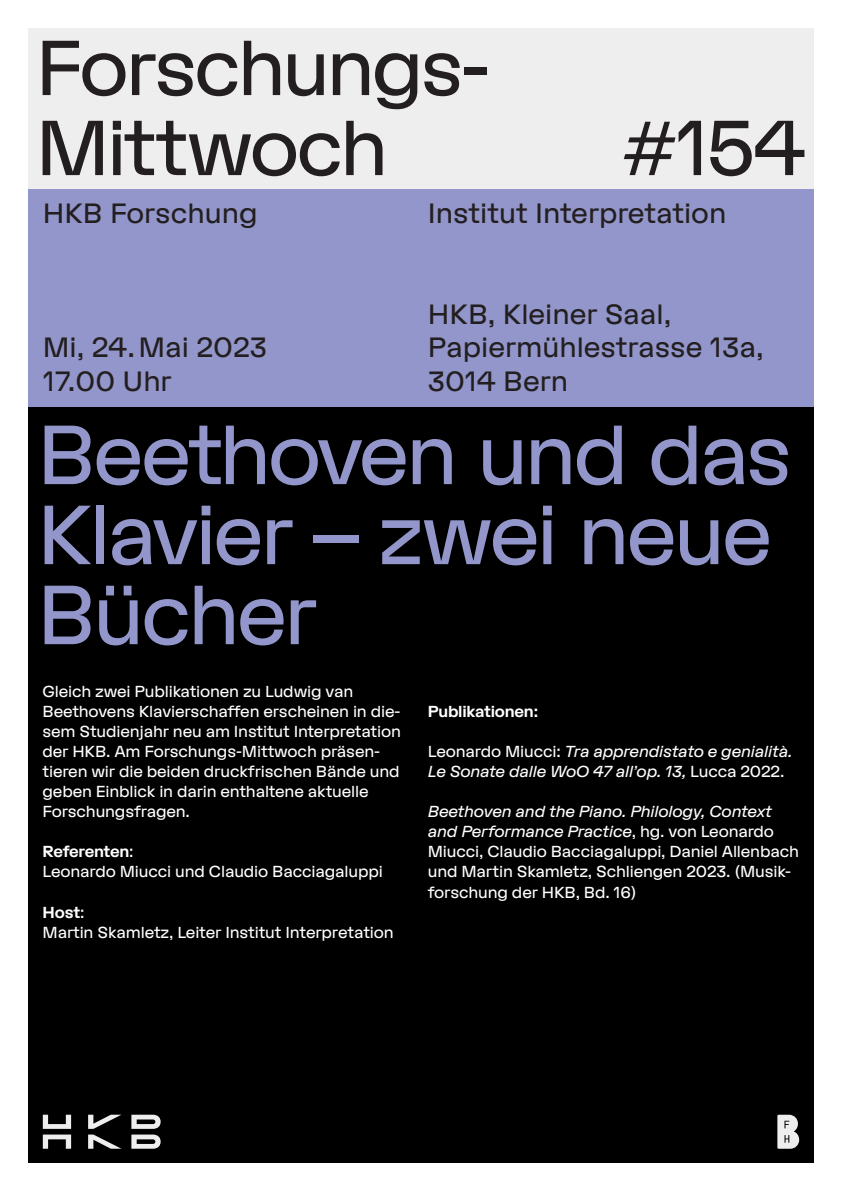
<style>
.page{position:relative;width:842px;height:1191px;background:#fff}
.page>*{position:absolute;margin:0;border:0;box-sizing:border-box;transform-origin:0 0}
.t1{font:84px/80px "HKB Grotesk";letter-spacing:-.04em;color:#9396ca}
.Titel{font:78px "HKB Grotesk";letter-spacing:-.04em;color:#231f20}
.Information{font:28px "HKB Grotesk";color:#231f20}
.Zusatzinformation{font:16px/20px "HKB Grotesk";letter-spacing:-.01em;color:#fff}
.Zusatzinformation-2{font:italic 16px/20px "HKB Grotesk";letter-spacing:-.01em;color:#fff}
.Zusatzinformation-3{font:700 16px "HKB Grotesk";letter-spacing:-.01em;color:#fff}
.s1{font-weight:400}
.s2{font-style:normal}
.s3{font-style:italic}
</style>
<div class="page">
<div style="left:28px;top:189px;width:786px;height:218px;background:#9396ca"></div>
<div style="left:28px;top:28px;width:786px;height:161px;background:#eeeeef"></div>
<div style="left:28px;top:407px;width:786px;height:755px;background:#000"></div>
<svg style="left:43px;top:1114px;width:28px;height:14px"></svg>
<svg style="left:131px;top:1114px;width:30px;height:14px"></svg>
<svg style="left:43px;top:1134px;width:28px;height:14px"></svg>
<svg style="left:88px;top:1134px;width:32px;height:14px"></svg>
<svg style="left:131px;top:1134px;width:30px;height:14px"></svg>
<svg style="left:88px;top:1114px;width:33px;height:14px"></svg>
<svg style="left:777px;top:1114px;width:22px;height:34px"></svg>
<p class="Titel" style="left:35px;top:21px;width:456px">Forschungs-</p>
<p class="Titel" style="left:35px;top:101px;width:354px">Mittwoch</p>
<p class="Titel" style="left:623px;top:101px;width:185px">#154</p>
<p class="Information" style="left:43px;top:196px;width:216px">HKB Forschung</p>
<p class="Information" style="left:428px;top:196px;width:300px">Institut Interpretation</p>
<p class="Information" style="left:428px;top:297px;width:245px">HKB, Kleiner Saal,</p>
<p class="Information" style="left:43px;top:331px;width:226px">Mi, 24. Mai 2023</p>
<p class="Information" style="left:428px;top:331px;width:337px">Papiermühlestrasse 13a,</p>
<p class="Information" style="left:43px;top:364px;width:130px">17.00 Uhr</p>
<p class="Information" style="left:428px;top:364px;width:142px">3014 Bern</p>
<p class="t1" style="left:37px;top:412px;width:757px">Beethoven und das<br>Klavier – zwei neue<br>Bücher</p>
<p class="Zusatzinformation" style="left:43px;top:681px;width:312px">Gleich zwei Publikationen zu Ludwig van</p>
<p class="Zusatzinformation" style="left:43px;top:701px;width:360px">Beethovens Klavierschaffen erscheinen in die&shy;sem Studienjahr neu am Institut Interpretation der HKB. Am Forschungs-Mittwoch präsen&shy;tieren wir die beiden druckfrischen Bände und geben Einblick in darin enthaltene aktuelle Forschungsfragen.</p>
<p class="Zusatzinformation-3" style="left:43px;top:842px;width:93px">Referenten<span class="s1">:</span></p>
<p class="Zusatzinformation" style="left:43px;top:861px;width:342px">Leonardo Miucci und Claudio Bacciagaluppi</p>
<p class="Zusatzinformation-3" style="left:43px;top:902px;width:43px">Host<span class="s1">:</span></p>
<p class="Zusatzinformation" style="left:43px;top:921px;width:353px">Martin Skamletz, Leiter Institut Interpretation</p>
<p class="Zusatzinformation-3" style="left:428px;top:702px;width:112px">Publikationen:</p>
<p class="Zusatzinformation-2" style="left:428px;top:741px;width:366px"><span class="s2">Leonardo Miucci:</span> Tra apprendistato e genialità.<br>Le Sonate dalle WoO 47 all’op. 13, <span class="s2">Lucca 2022.</span></p>
<p class="Zusatzinformation" style="left:428px;top:801px;width:373px"><span class="s3">Beethoven and the Piano. Philology, Context and Performance Practice</span>, hg. von Leonardo Miucci, Claudio Bacciagaluppi, Daniel Allenbach und Martin Skamletz, Schliengen 2023. (Musik&shy;forschung der HKB, Bd. 16)</p>
</div>
